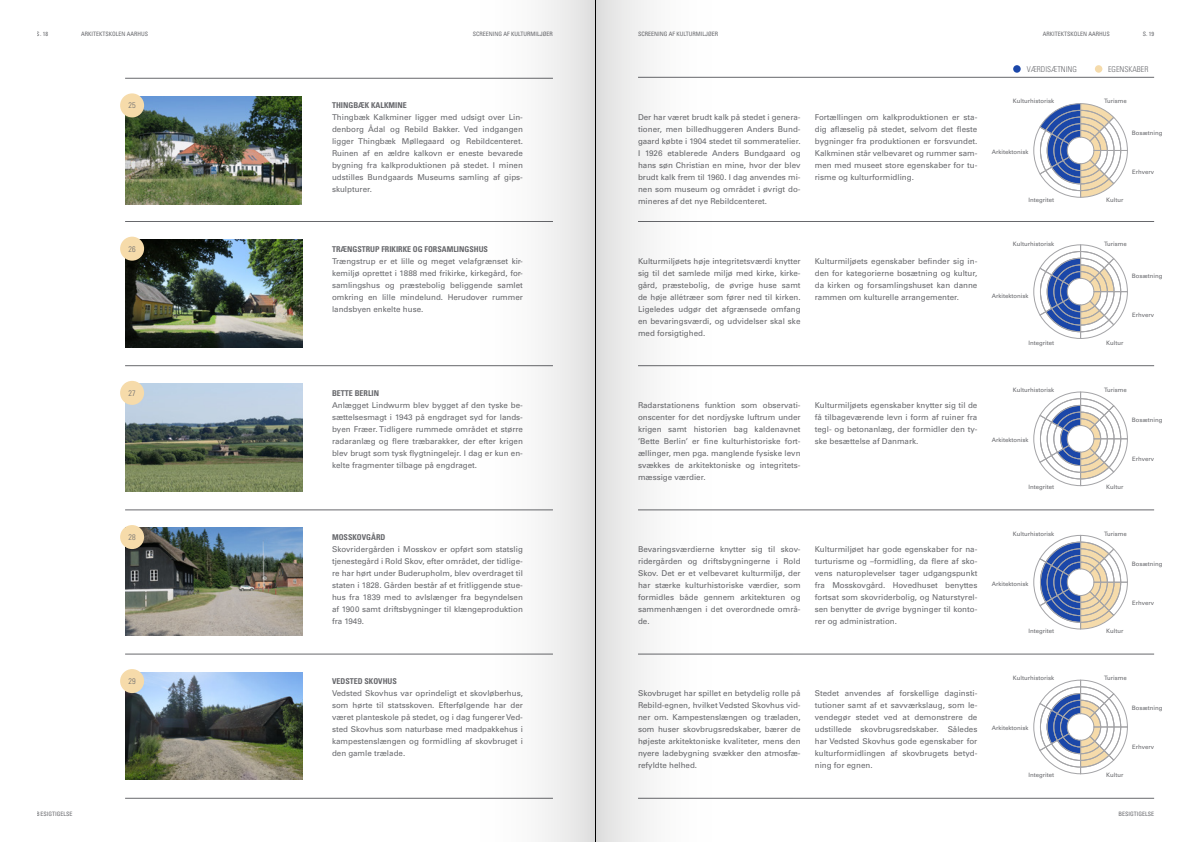
<style>
.page{position:relative;width:1191px;height:842px;background:#fff}
.page>*{position:absolute;margin:0;border:0;box-sizing:border-box;transform-origin:0 0}
.t1{font:8px/12px "Univers LT Std";color:#67686c;text-align:justify}
.t2{font:700 condensed 8px "Univers LT Std";color:#67686c}
.t3{font:300 condensed 8px "Univers LT Std";color:#67686c}
.t4{font:6px "Univers LT Std";color:#67686c}
.t5{font:condensed 6px "Univers LT Std";color:#67686c}
</style>
<div class="page">
<hr style="left:638px;top:77px;width:516px;height:1px;background:#67686c">
<hr style="left:638px;top:221px;width:516px;height:1px;background:#67686c">
<hr style="left:638px;top:365px;width:516px;height:1px;background:#67686c">
<hr style="left:638px;top:510px;width:516px;height:1px;background:#67686c">
<hr style="left:638px;top:654px;width:516px;height:1px;background:#67686c">
<hr style="left:638px;top:798px;width:516px;height:1px;background:#67686c">
<hr style="left:125px;top:221px;width:428px;height:1px;background:#67686c">
<hr style="left:125px;top:78px;width:428px;height:1px;background:#67686c">
<hr style="left:125px;top:365px;width:428px;height:1px;background:#67686c">
<hr style="left:125px;top:510px;width:428px;height:1px;background:#67686c">
<hr style="left:125px;top:654px;width:428px;height:1px;background:#67686c">
<hr style="left:125px;top:798px;width:428px;height:1px;background:#67686c">
<img style="left:125px;top:240px;width:177px;height:107px">
<img style="left:125px;top:97px;width:177px;height:107px">
<img style="left:125px;top:528px;width:177px;height:107px">
<img style="left:125px;top:384px;width:177px;height:107px">
<img style="left:125px;top:672px;width:177px;height:108px">
<div style="left:120px;top:237px;width:24px;height:24px;background:#f6dbaa;border-radius:50%"></div>
<div style="left:120px;top:93px;width:24px;height:24px;background:#f6dbaa;border-radius:50%"></div>
<div style="left:120px;top:381px;width:24px;height:24px;background:#f6dbaa;border-radius:50%"></div>
<div style="left:120px;top:525px;width:24px;height:24px;background:#f6dbaa;border-radius:50%"></div>
<div style="left:120px;top:669px;width:24px;height:24px;background:#f6dbaa;border-radius:50%"></div>
<div style="left:1013px;top:65px;width:7px;height:8px;background:#1b47a9;border-radius:50%"></div>
<div style="left:1094px;top:65px;width:8px;height:8px;background:#f5dbab;border-radius:50%"></div>
<svg style="left:1033px;top:103px;width:94px;height:95px"></svg>
<svg style="left:1033px;top:245px;width:94px;height:94px"></svg>
<svg style="left:1033px;top:392px;width:94px;height:94px"></svg>
<svg style="left:1033px;top:535px;width:94px;height:94px"></svg>
<svg style="left:1033px;top:680px;width:94px;height:94px"></svg>
<div style="left:398px;top:0;width:197px;height:842px;background:linear-gradient(to right,#fff,#eaeaea)"></div>
<div style="left:595px;top:0;width:197px;height:842px;background:linear-gradient(to right,#e9e9e9,#fff)"></div>
<hr style="left:595px;top:0;width:1px;height:842px;background:#000">
<p class="t5" style="left:37px;top:30px;width:13px">S. 18</p>
<p class="t5" style="left:81px;top:30px;width:69px">ARKITEKTSKOLEN AARHUS</p>
<p class="t5" style="left:473px;top:30px;width:81px">SCREENING AF KULTURMILJØER</p>
<p class="t5" style="left:638px;top:30px;width:81px">SCREENING AF KULTURMILJØER</p>
<p class="t5" style="left:1043px;top:30px;width:69px">ARKITEKTSKOLEN AARHUS</p>
<p class="t5" style="left:1142px;top:30px;width:13px">S. 19</p>
<p class="t3" style="left:1027px;top:64px;width:51px">VÆRDISÆTNING</p>
<p class="t3" style="left:1108px;top:64px;width:42px">EGENSKABER</p>
<p class="t3" style="left:129px;top:100px;width:9px">25</p>
<p class="t2" style="left:332px;top:100px;width:76px">THINGBÆK KALKMINE</p>
<p class="t1" style="left:332px;top:111px;width:192px">Thingbæk Kalkminer ligger med udsigt over Lin&shy;denborg Ådal og Rebild Bakker. Ved indgangen ligger Thingbæk Møllegaard og Rebildcenteret.<br>Ruinen af en ældre kalkovn er eneste bevarede bygning fra kalkproduktionen på stedet. I minen udstilles Bundgaards Museums samling af gips&shy;skulpturer.</p>
<p class="t1" style="left:638px;top:111px;width:164px">Der har været brudt kalk på stedet i genera&shy;tioner, men billedhuggeren Anders Bund&shy;gaard købte i 1904 stedet til sommeratelier.<br>I 1926 etablerede Anders Bundgaard og hans søn Christian en mine, hvor der blev brudt kalk frem til 1960. I dag anvendes mi&shy;nen som museum og området i øvrigt do&shy;mineres af det nye Rebildcenteret.</p>
<p class="t1" style="left:814px;top:111px;width:164px">Fortællingen om kalkproduktionen er sta&shy;dig aflæselig på stedet, selvom det fleste bygninger fra produktionen er forsvundet.<br>Kalkminen står velbevaret og rummer sam&shy;men med museet store egenskaber for tu&shy;risme og kulturformidling.</p>
<p class="t4" style="left:1012px;top:97px;width:43px">Kulturhistorisk</p>
<p class="t4" style="left:991px;top:149px;width:38px">Arkitektonisk</p>
<p class="t4" style="left:1028px;top:196px;width:27px">Integritet</p>
<p class="t4" style="left:1104px;top:97px;width:24px">Turisme</p>
<p class="t4" style="left:1131px;top:129px;width:32px">Bosætning</p>
<p class="t4" style="left:1132px;top:168px;width:24px">Erhverv</p>
<p class="t4" style="left:1106px;top:196px;width:19px">Kultur</p>
<p class="t3" style="left:129px;top:244px;width:7px">26</p>
<p class="t2" style="left:332px;top:244px;width:158px">TRÆNGSTRUP FRIKIRKE OG FORSAMLINGSHUS</p>
<p class="t1" style="left:332px;top:255px;width:192px">Trængstrup er et lille og meget velafgrænset kir&shy;kemiljø oprettet i 1888 med frikirke, kirkegård, for&shy;samlingshus og præstebolig beliggende samlet omkring en lille mindelund. Herudover rummer landsbyen enkelte huse.</p>
<p class="t1" style="left:638px;top:255px;width:164px">Kulturmiljøets høje integritetsværdi knytter sig til det samlede miljø med kirke, kirke&shy;gård, præstebolig, de øvrige huse samt de høje allétræer som fører ned til kirken.<br>Ligeledes udgør det afgrænsede omfang en bevaringsværdi, og udvidelser skal ske med forsigtighed.</p>
<p class="t1" style="left:814px;top:255px;width:164px">Kulturmiljøets egenskaber befinder sig in&shy;den for kategorierne bosætning og kultur, da kirken og forsamlingshuset kan danne rammen om kulturelle arrangementer.</p>
<p class="t4" style="left:1012px;top:241px;width:43px">Kulturhistorisk</p>
<p class="t4" style="left:991px;top:292px;width:38px">Arkitektonisk</p>
<p class="t4" style="left:1104px;top:241px;width:24px">Turisme</p>
<p class="t4" style="left:1131px;top:272px;width:32px">Bosætning</p>
<p class="t4" style="left:1132px;top:311px;width:24px">Erhverv</p>
<p class="t4" style="left:1028px;top:339px;width:27px">Integritet</p>
<p class="t4" style="left:1106px;top:339px;width:19px">Kultur</p>
<p class="t3" style="left:129px;top:388px;width:9px">27</p>
<p class="t2" style="left:332px;top:388px;width:49px">BETTE BERLIN</p>
<p class="t1" style="left:332px;top:399px;width:192px">Anlægget Lindwurm blev bygget af den tyske be&shy;sættelsesmagt i 1943 på engdraget syd for lands&shy;byen Fræer. Tidligere rummede området et større radaranlæg og flere træbarakker, der efter krigen blev brugt som tysk flygtningelejr. I dag er kun en&shy;kelte fragmenter tilbage på engdraget.</p>
<p class="t1" style="left:638px;top:399px;width:164px">Radarstationens funktion som observati&shy;onscenter for det nordjyske luftrum under krigen samt historien bag kaldenavnet ’Bette Berlin’ er fine kulturhistoriske fort&shy;ællinger, men pga. manglende fysiske levn svækkes de arkitektoniske og integritets&shy;mæssige værdier.</p>
<p class="t1" style="left:814px;top:399px;width:164px">Kulturmiljøets egenskaber knytter sig til de få tilbageværende levn i form af ruiner fra tegl- og betonanlæg, der formidler den ty&shy;ske besættelse af Danmark.</p>
<p class="t4" style="left:1012px;top:387px;width:43px">Kulturhistorisk</p>
<p class="t4" style="left:991px;top:436px;width:38px">Arkitektonisk</p>
<p class="t4" style="left:1104px;top:387px;width:24px">Turisme</p>
<p class="t4" style="left:1131px;top:416px;width:32px">Bosætning</p>
<p class="t4" style="left:1132px;top:455px;width:24px">Erhverv</p>
<p class="t4" style="left:1028px;top:483px;width:27px">Integritet</p>
<p class="t4" style="left:1106px;top:483px;width:19px">Kultur</p>
<p class="t3" style="left:129px;top:532px;width:9px">28</p>
<p class="t2" style="left:332px;top:532px;width:55px">MOSSKOVGÅRD</p>
<p class="t1" style="left:332px;top:543px;width:192px">Skovridergården i Mosskov er opført som statslig tjenestegård i Rold Skov, efter området, der tidlige&shy;re har hørt under Buderupholm, blev overdraget til staten i 1828. Gården består af et fritliggende stue&shy;hus fra 1839 med to avlslænger fra begyndelsen af 1900 samt driftsbygninger til klængeproduktion fra 1949.</p>
<p class="t1" style="left:638px;top:543px;width:164px">Bevaringsværdierne knytter sig til skov&shy;ridergården og driftsbygningerne i Rold Skov. Det er et velbevaret kulturmiljø, der har stærke kulturhistoriske værdier, som formidles både gennem arkitekturen og sammenhængen i det overordnede områ&shy;de.</p>
<p class="t1" style="left:814px;top:543px;width:164px">Kulturmiljøet har gode egenskaber for na&shy;turturisme og –formidling, da flere af sko&shy;vens naturoplevelser tager udgangspunkt fra Mosskovgård. Hovedhuset benyttes fortsat som skovriderbolig, og Naturstyrel&shy;sen benytter de øvrige bygninger til konto&shy;rer og administration.</p>
<p class="t4" style="left:1012px;top:531px;width:43px">Kulturhistorisk</p>
<p class="t4" style="left:991px;top:580px;width:38px">Arkitektonisk</p>
<p class="t4" style="left:1104px;top:531px;width:24px">Turisme</p>
<p class="t4" style="left:1131px;top:560px;width:32px">Bosætning</p>
<p class="t4" style="left:1132px;top:599px;width:24px">Erhverv</p>
<p class="t4" style="left:1028px;top:627px;width:27px">Integritet</p>
<p class="t4" style="left:1106px;top:627px;width:19px">Kultur</p>
<p class="t3" style="left:129px;top:676px;width:7px">29</p>
<p class="t2" style="left:332px;top:676px;width:66px">VEDSTED SKOVHUS</p>
<p class="t1" style="left:332px;top:687px;width:192px">Vedsted Skovhus var oprindeligt et skovløberhus, som hørte til statsskoven. Efterfølgende har der været planteskole på stedet, og i dag fungerer Ved&shy;sted Skovhus som naturbase med madpakkehus i kampestenslængen og formidling af skovbruget i den gamle trælade.</p>
<p class="t1" style="left:638px;top:687px;width:164px">Skovbruget har spillet en betydelig rolle på Rebild-egnen, hvilket Vedsted Skovhus vid&shy;ner om. Kampestenslængen og træladen, som huser skovbrugsredskaber, bærer de højeste arkitektoniske kvaliteter, mens den nyere ladebygning svækker den atmosfæ&shy;refyldte helhed.</p>
<p class="t1" style="left:814px;top:687px;width:164px">Stedet anvendes af forskellige daginsti&shy;tutioner samt af et savværkslaug, som le&shy;vendegør stedet ved at demonstrere de udstillede skovbrugsredskaber. Således har Vedsted Skovhus gode egenskaber for kulturformidlingen af skovbrugets betyd&shy;ning for egnen.</p>
<p class="t4" style="left:1012px;top:675px;width:43px">Kulturhistorisk</p>
<p class="t4" style="left:991px;top:724px;width:38px">Arkitektonisk</p>
<p class="t4" style="left:1104px;top:675px;width:24px">Turisme</p>
<p class="t4" style="left:1131px;top:704px;width:32px">Bosætning</p>
<p class="t4" style="left:1132px;top:743px;width:24px">Erhverv</p>
<p class="t4" style="left:1028px;top:771px;width:27px">Integritet</p>
<p class="t4" style="left:1106px;top:771px;width:19px">Kultur</p>
<p class="t5" style="left:37px;top:810px;width:37px">BESIGTIGELSE</p>
<p class="t5" style="left:1118px;top:810px;width:37px">BESIGTIGELSE</p>
</div>
